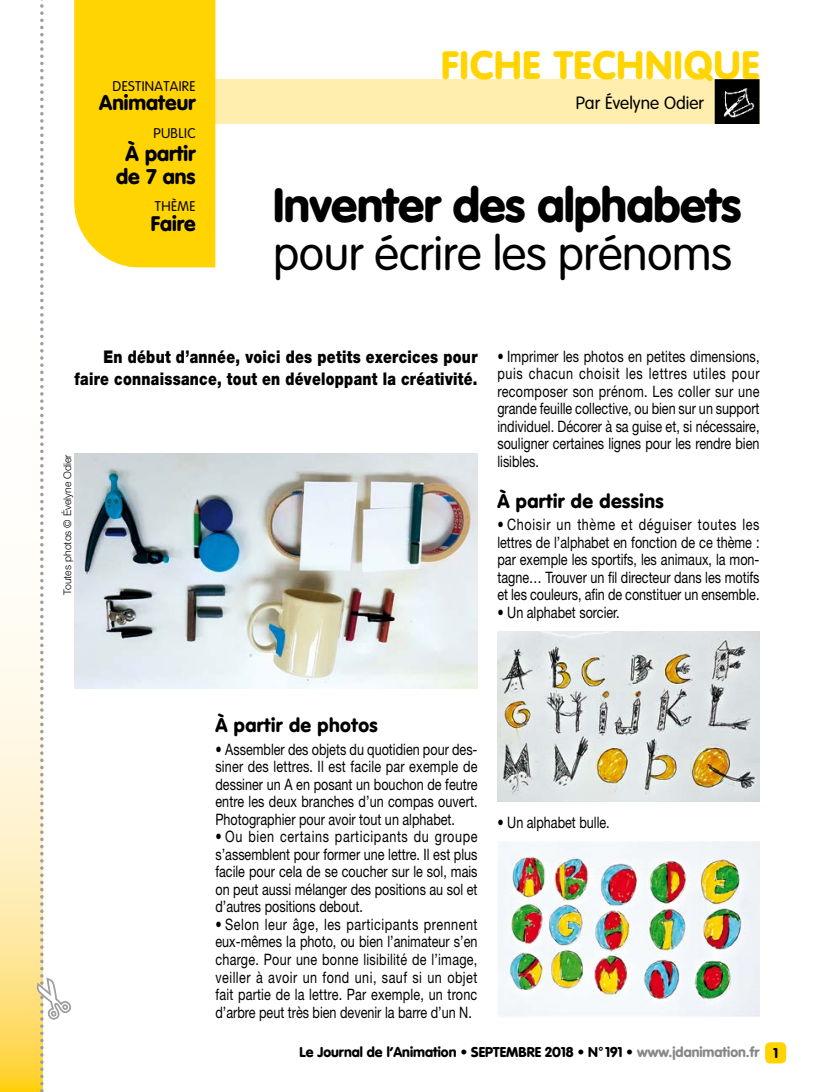
<style>
.page{position:relative;width:834px;height:1092px;background:#fff}
.page>*{position:absolute;margin:0;border:0;box-sizing:border-box;transform-origin:0 0}
.t1{font:900 47.25px "VAG Rounded";letter-spacing:-.01em;color:#000}
.t2{font:300 47.25px "VAG Rounded";letter-spacing:-.01em;color:#000}
.t3{font:900 39.02px "VAG Rounded";letter-spacing:.025em;color:#ffd400}
.t4{font:900 21px/22.8px "VAG Rounded";color:#000;text-align:center}
.t5{font:900 20.82px "VAG Rounded";color:#000}
.t6{font:900 19.25px "VAG Rounded";letter-spacing:.025em;color:#000}
.t7{font:900 17.5px/21.9px "Helvetica Neue";letter-spacing:.02em;color:#000;text-align:right;scale:.8 1}
.t8{font:300 17.5px "VAG Rounded";color:#000}
.t9{font:15.75px/17.5px "Helvetica Neue";color:#000;text-align:justify;scale:.8 1}
.t10{font:900 14px "VAG Rounded";color:#000}
.t11{font:300 13.83px "VAG Rounded";letter-spacing:.025em;color:#000}
.t12{font:300 10.5px "Helvetica Neue";color:#000}
.s1{color:#87888a}
</style>
<div class="page">
<div style="left:765px;top:1042px;width:21px;height:21px;background:#ffd400;border-radius:5px"></div>
<svg style="left:0;top:609px;width:34px;height:482px;background:#ffedb4"></svg>
<div style="left:76px;top:79px;width:683px;height:45px;background:#ffeeae"></div>
<div style="left:74px;top:0;width:141px;height:267px;background:#ffd400"></div>
<img style="left:717px;top:82px;width:39px;height:39px">
<div style="left:714px;top:79px;width:45px;height:45px;border:2px solid #000"></div>
<img style="left:74px;top:454px;width:403px;height:234px">
<img style="left:497px;top:631px;width:262px;height:170px">
<img style="left:498px;top:841px;width:261px;height:176px">
<svg style="left:34px;top:0;width:37px;height:1092px"></svg>
<p class="t11" style="left:113px;top:79px;width:84px">Destinataire</p>
<h3 class="t5" style="left:99px;top:90px;width:98px">Animateur</h3>
<p class="t11" style="left:153px;top:125px;width:44px">Public</p>
<h3 class="t4" style="left:116px;top:143px;width:81px">À partir de 7 ans</h3>
<p class="t11" style="left:155px;top:199px;width:42px">Thème</p>
<h3 class="t5" style="left:151px;top:210px;width:46px">Faire</h3>
<h2 class="t3" style="left:441px;top:41px;width:318px">Fiche technique</h2>
<p class="t8" style="left:575px;top:93px;width:130px">Par Évelyne Odier</p>
<h1 class="t1" style="left:273px;top:177px;width:469px">Inventer des alphabets</h1>
<h1 class="t2" style="left:273px;top:226px;width:460px">pour écrire les prénoms</h1>
<p class="t7" style="left:74px;top:345px;width:505px">En début d’année, voici des petits exercices pour faire connaissance, tout en développant la créativité.</p>
<p class="t12" style="left:61px;top:594px;width:142px;rotate:-90deg">Toutes photos © Évelyne Odier</p>
<p class="t9" style="left:497px;top:347px;width:329px">• Imprimer les photos en petites dimensions, puis chacun choisit les lettres utiles pour recomposer son prénom. Les coller sur une grande feuille collective, ou bien sur un support individuel. Décorer à sa guise et, si nécessaire, souligner certaines lignes pour les rendre bien lisibles.</p>
<p class="t6" style="left:497px;top:489px;width:168px">À partir de dessins</p>
<p class="t9" style="left:497px;top:515px;width:329px">• Choisir un thème et déguiser toutes les lettres de l’alphabet en fonction de ce thème : par exemple les sportifs, les animaux, la mon&shy;tagne… Trouver un fil directeur dans les motifs et les couleurs, afin de constituer un ensemble.</p>
<p class="t9" style="left:497px;top:603px;width:154px">• Un alphabet sorcier.</p>
<p class="t6" style="left:215px;top:714px;width:164px">À partir de photos</p>
<p class="t9" style="left:215px;top:740px;width:329px">• Assembler des objets du quotidien pour des&shy;siner des lettres. Il est facile par exemple de dessiner un A en posant un bouchon de feutre entre les deux branches d’un compas ouvert.<br>Photographier pour avoir tout un alphabet.</p>
<p class="t9" style="left:215px;top:827px;width:329px">• Ou bien certains participants du groupe s’assemblent pour former une lettre. Il est plus facile pour cela de se coucher sur le sol, mais on peut aussi mélanger des positions au sol et d’autres positions debout.</p>
<p class="t9" style="left:215px;top:915px;width:329px">• Selon leur âge, les participants prennent eux-mêmes la photo, ou bien l’animateur s’en charge. Pour une bonne lisibilité de l’image, veiller à avoir un fond uni, sauf si un objet fait partie de la lettre. Par exemple, un tronc d’arbre peut très bien devenir la barre d’un N.</p>
<p class="t9" style="left:497px;top:813px;width:142px">• Un alphabet bulle.</p>
<p class="t10" style="left:299px;top:1043px;width:480px">Le Journal de l’Animation • SEPTEMBRE 2018 • N° 191 • <span class="s1">www.jdanimation.fr</span> 1</p>
</div>
